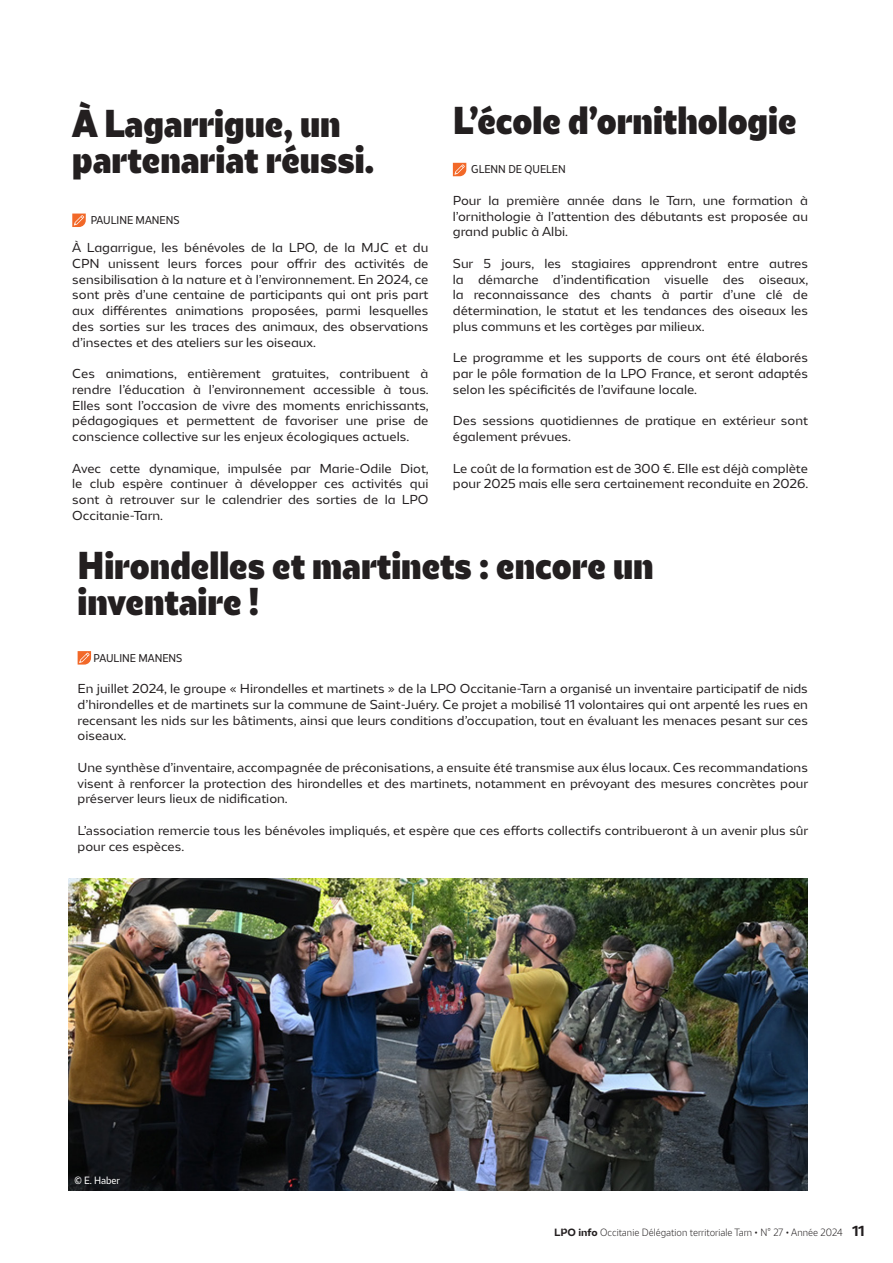
<style>
.page{position:relative;width:893px;height:1263px;background:#fff}
.page>*{position:absolute;margin:0;border:0;box-sizing:border-box;transform-origin:0 0}
.TITRE_moyen_article{font:900 condensed 36px/36px "LPO";color:#231f20}
.Body_Light_10{font:12px/15.8px "LPO";color:#231f20;text-align:justify}
.Titre_petit{font:12px/15.8px "LPO";color:#231f20;text-align:justify}
.Body_regular{font:600 condensed 10.5px "LPO";color:#231f20}
.Nom{font:600 condensed 10.5px "LPO";color:#231f20}
.t1{font:300 condensed 9.75px "LPO";color:#231f20}
.Copyright{font:600 condensed 9.75px "LPO";color:#fff}
.s1{font-weight:700;font-stretch:normal}
.s2{font-weight:700;font-stretch:normal;font-size:13.5px}
</style>
<div class="page">
<svg style="left:72px;top:214px;width:14px;height:13px"></svg>
<svg style="left:78px;top:651px;width:13px;height:14px"></svg>
<svg style="left:453px;top:163px;width:13px;height:13px"></svg>
<img style="left:69px;top:878px;width:739px;height:313px">
<p class="TITRE_moyen_article" style="left:72px;top:106px;width:303px">À Lagarrigue, un partenariat réussi.</p>
<p class="TITRE_moyen_article" style="left:453px;top:103px;width:345px">L’école d’ornithologie</p>
<p class="Body_regular" style="left:471px;top:163px;width:96px">GLENN DE QUELEN</p>
<p class="Body_Light_10" style="left:453px;top:193px;width:357px">Pour la première année dans le Tarn, une formation à l’ornithologie à l’attention des débutants est proposée au grand public à Albi.</p>
<p class="Body_Light_10" style="left:453px;top:256px;width:357px">Sur 5 jours, les stagiaires apprendront entre autres la démarche d’indentification visuelle des oiseaux, la reconnaissance des chants à partir d’une clé de détermination, le statut et les tendances des oiseaux les plus communs et les cortèges par milieux.</p>
<p class="Body_Light_10" style="left:453px;top:350px;width:357px">Le programme et les supports de cours ont été élaborés par le pôle formation de la LPO France, et seront adaptés selon les spécificités de l’avifaune locale.</p>
<p class="Body_Light_10" style="left:453px;top:413px;width:357px">Des sessions quotidiennes de pratique en extérieur sont également prévues.</p>
<p class="Body_Light_10" style="left:453px;top:460px;width:357px">Le coût de la formation est de 300 €. Elle est déjà complète pour 2025 mais elle sera certainement reconduite en 2026.</p>
<p class="Nom" style="left:91px;top:214px;width:90px">PAULINE MANENS</p>
<p class="Body_Light_10" style="left:72px;top:240px;width:358px">À Lagarrigue, les bénévoles de la LPO, de la MJC et du CPN unissent leurs forces pour offrir des activités de sensibilisation à la nature et à l’environnement. En 2024, ce sont près d’une centaine de participants qui ont pris part aux différentes animations proposées, parmi lesquelles des sorties sur les traces des animaux, des observations d’insectes et des ateliers sur les oiseaux.</p>
<p class="Body_Light_10" style="left:72px;top:366px;width:358px">Ces animations, entièrement gratuites, contribuent à rendre l’éducation à l’environnement accessible à tous.<br>Elles sont l’occasion de vivre des moments enrichissants, pédagogiques et permettent de favoriser une prise de conscience collective sur les enjeux écologiques actuels.</p>
<p class="Body_Light_10" style="left:72px;top:460px;width:358px">Avec cette dynamique, impulsée par Marie-Odile Diot, le club espère continuer à développer ces activités qui sont à retrouver sur le calendrier des sorties de la LPO Occitanie-Tarn.</p>
<p class="TITRE_moyen_article" style="left:78px;top:548px;width:577px">Hirondelles et martinets : encore un inventaire !</p>
<p class="Body_regular" style="left:94px;top:651px;width:90px">PAULINE MANENS</p>
<p class="Titre_petit" style="left:78px;top:681px;width:732px">En juillet 2024, le groupe « Hirondelles et martinets » de la LPO Occitanie-Tarn a organisé un inventaire participatif de nids d’hirondelles et de martinets sur la commune de Saint-Juéry. Ce projet a mobilisé 11 volontaires qui ont arpenté les rues en recensant les nids sur les bâtiments, ainsi que leurs conditions d’occupation, tout en évaluant les menaces pesant sur ces oiseaux.</p>
<p class="Titre_petit" style="left:78px;top:760px;width:732px">Une synthèse d’inventaire, accompagnée de préconisations, a ensuite été transmise aux élus locaux. Ces recommandations visent à renforcer la protection des hirondelles et des martinets, notamment en prévoyant des mesures concrètes pour préserver leurs lieux de nidification.</p>
<p class="Titre_petit" style="left:78px;top:823px;width:732px">L’association remercie tous les bénévoles impliqués, et espère que ces efforts collectifs contribueront à un avenir plus sûr pour ces espèces.</p>
<p class="Copyright" style="left:74px;top:1175px;width:47px">© E. Haber</p>
<p class="t1" style="left:554px;top:1227px;width:312px"><span class="s1">LPO info</span> Occitanie Délégation territoriale Tarn • N° 27 • Année 2024 <span class="s2">11</span></p>
</div>
